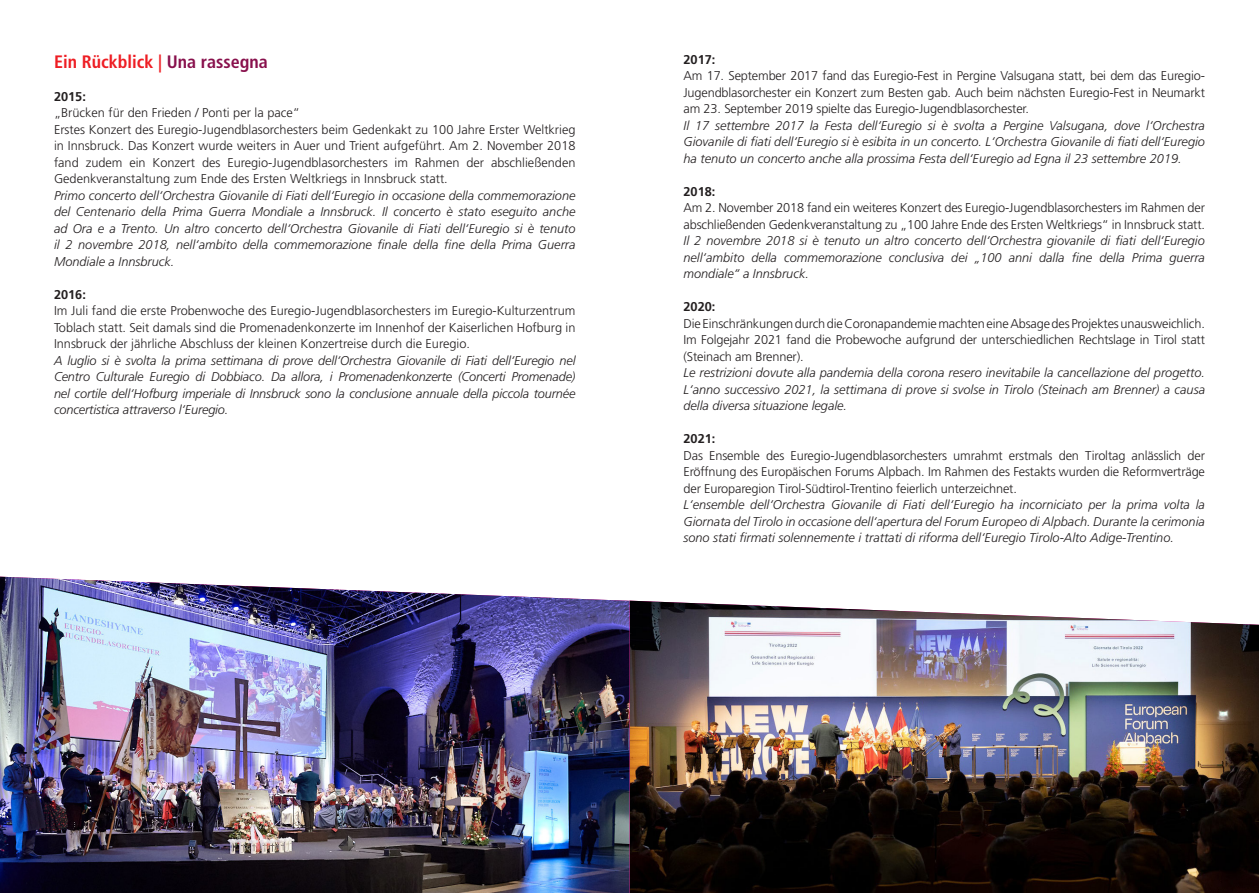
<style>
.page{position:relative;width:1259px;height:893px;background:#fff}
.page>*{position:absolute;margin:0;border:0;box-sizing:border-box;transform-origin:0 0}
.t1{font:700 condensed 18px "Frutiger LT Pro";color:#ee1d23}
.t2{font:italic 300 12.75px/16.5px "Frutiger LT Pro";color:#231f20;text-align:justify}
.t3{font:300 12.75px/16.5px "Frutiger LT Pro";color:#231f20;text-align:justify}
.t4{font:700 12.75px "Frutiger LT Pro";color:#231f20}
.s1{color:#88104c}
</style>
<div class="page">
<img style="left:629px;top:601px;width:630px;height:292px">
<img style="left:0;top:577px;width:629px;height:316px">
<h1 class="t1" style="left:54px;top:51px;width:215px">Ein Rückblick | <span class="s1">Una rassegna</span></h1>
<p class="t4" style="left:54px;top:88px;width:33px">2015:</p>
<p class="t3" style="left:54px;top:104px;width:523px;text-align:left">„Brücken für den Frieden / Ponti per la pace“<br>Erstes Konzert des Euregio-Jugendblasorchesters beim Gedenkakt zu 100 Jahre Erster Weltkrieg in Innsbruck. Das Konzert wurde weiters in Auer und Trient aufgeführt. Am 2. November 2018 fand zudem ein Konzert des Euregio-Jugendblasorchesters im Rahmen der abschließenden Gedenkveranstaltung zum Ende des Ersten Weltkriegs in Innsbruck statt.</p>
<p class="t2" style="left:54px;top:187px;width:523px">Primo concerto dell‘Orchestra Giovanile di Fiati dell‘Euregio in occasione della commemorazione del Centenario della Prima Guerra Mondiale a Innsbruck. Il concerto è stato eseguito anche ad Ora e a Trento. Un altro concerto dell‘Orchestra Giovanile di Fiati dell‘Euregio si è tenuto il 2 novembre 2018, nell‘ambito della commemorazione finale della fine della Prima Guerra Mondiale a Innsbruck.</p>
<p class="t4" style="left:54px;top:286px;width:33px">2016:</p>
<p class="t3" style="left:54px;top:302px;width:523px">Im Juli fand die erste Probenwoche des Euregio-Jugendblasorchesters im Euregio-Kulturzentrum Toblach statt. Seit damals sind die Promenadenkonzerte im Innenhof der Kaiserlichen Hofburg in Innsbruck der jährliche Abschluss der kleinen Konzertreise durch die Euregio.</p>
<p class="t2" style="left:54px;top:352px;width:523px">A luglio si è svolta la prima settimana di prove dell‘Orchestra Giovanile di Fiati dell‘Euregio nel Centro Culturale Euregio di Dobbiaco. Da allora, i Promenadenkonzerte (Concerti Promenade) nel cortile dell‘Hofburg imperiale di Innsbruck sono la conclusione annuale della piccola tournée concertistica attraverso l‘Euregio.</p>
<p class="t4" style="left:683px;top:52px;width:33px">2017:</p>
<p class="t3" style="left:683px;top:67px;width:523px">Am 17. September 2017 fand das Euregio-Fest in Pergine Valsugana statt, bei dem das Euregio-Jugendblasorchester ein Konzert zum Besten gab. Auch beim nächsten Euregio-Fest in Neumarkt am 23. September 2019 spielte das Euregio-Jugendblasorchester.</p>
<p class="t2" style="left:683px;top:117px;width:523px">Il 17 settembre 2017 la Festa dell‘Euregio si è svolta a Pergine Valsugana, dove l‘Orchestra Giovanile di fiati dell‘Euregio si è esibita in un concerto. L‘Orchestra Giovanile di fiati dell‘Euregio ha tenuto un concerto anche alla prossima Festa dell‘Euregio ad Egna il 23 settembre 2019.</p>
<p class="t4" style="left:683px;top:184px;width:33px">2018:</p>
<p class="t3" style="left:683px;top:199px;width:523px">Am 2. November 2018 fand ein weiteres Konzert des Euregio-Jugendblasorchesters im Rahmen der abschließenden Gedenkveranstaltung zu „100 Jahre Ende des Ersten Weltkriegs“ in Innsbruck statt.</p>
<p class="t2" style="left:683px;top:232px;width:523px">Il 2 novembre 2018 si è tenuto un altro concerto dell‘Orchestra giovanile di fiati dell‘Euregio nell‘ambito della commemorazione conclusiva dei „100 anni dalla fine della Prima guerra mondiale“ a Innsbruck.</p>
<p class="t4" style="left:683px;top:299px;width:33px">2020:</p>
<p class="t3" style="left:683px;top:315px;width:523px">Die Einschränkungen durch die Coronapandemie machten eine Absage des Projektes unausweichlich.<br>Im Folgejahr 2021 fand die Probewoche aufgrund der unterschiedlichen Rechtslage in Tirol statt (Steinach am Brenner).</p>
<p class="t2" style="left:683px;top:364px;width:523px">Le restrizioni dovute alla pandemia della corona resero inevitabile la cancellazione del progetto.<br>L‘anno successivo 2021, la settimana di prove si svolse in Tirolo (Steinach am Brenner) a causa della diversa situazione legale.</p>
<p class="t4" style="left:683px;top:431px;width:33px">2021:</p>
<p class="t3" style="left:683px;top:447px;width:523px">Das Ensemble des Euregio-Jugendblasorchesters umrahmt erstmals den Tiroltag anlässlich der Eröffnung des Europäischen Forums Alpbach. Im Rahmen des Festakts wurden die Reformverträge der Europaregion Tirol-Südtirol-Trentino feierlich unterzeichnet.</p>
<p class="t2" style="left:683px;top:496px;width:523px">L‘ensemble dell‘Orchestra Giovanile di Fiati dell‘Euregio ha incorniciato per la prima volta la Giornata del Tirolo in occasione dell‘apertura del Forum Europeo di Alpbach. Durante la cerimonia sono stati firmati solennemente i trattati di riforma dell‘Euregio Tirolo-Alto Adige-Trentino.</p>
</div>
